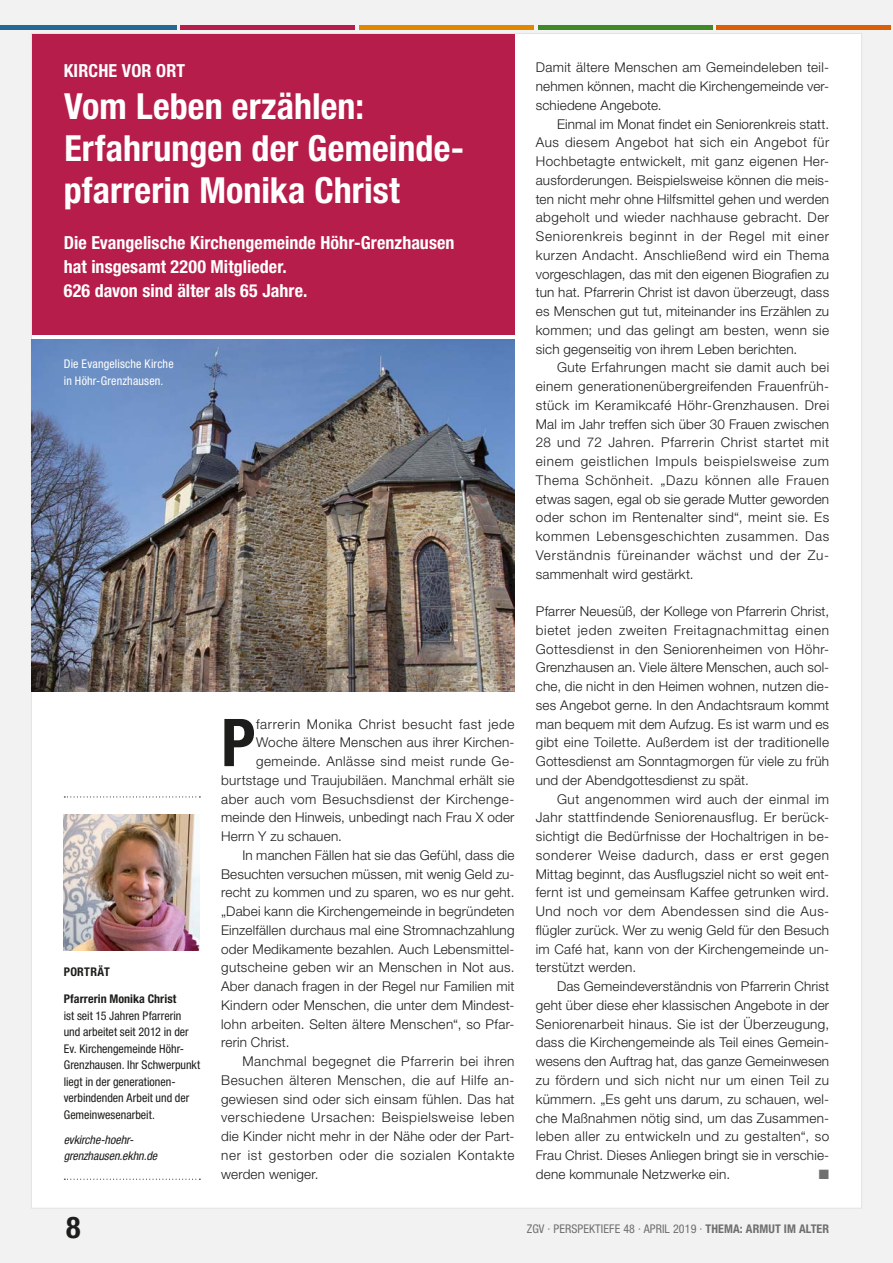
<style>
.page{position:relative;width:893px;height:1263px;background:#fff}
.page>*{position:absolute;margin:0;border:0;box-sizing:border-box;transform-origin:0 0}
.t1{font:700 condensed 66px "Helvetica Neue LT Pro";color:#1d1d1b}
.t2{font:700 condensed 36px/42px "Helvetica Neue LT Pro";letter-spacing:.005em;color:#fff}
.t3{font:700 condensed 30px "Helvetica Neue LT Pro";color:#1d1d1b}
.t4{font:700 condensed 18px/24px "Helvetica Neue LT Pro";letter-spacing:.005em;color:#fff}
.t5{font:300 13.5px/18.8px "Helvetica Neue LT Pro";letter-spacing:.02em;color:#1d1d1b;text-align:justify}
.t6{font:300 13.5px "Helvetica Neue LT Pro";letter-spacing:.04em;color:#1d1d1b}
.t7{font:300 13.5px "Helvetica Neue LT Pro";letter-spacing:.045em;color:#1d1d1b}
.t8{font:300 13.5px "Helvetica Neue LT Pro";letter-spacing:.05em;color:#1d1d1b}
.t9{font:13.5px "Zapf Dingbats ITC";color:#706f6f}
.t10{font:condensed 12px/16.5px "Helvetica Neue LT Pro";color:#1d1d1b}
.t11{font:condensed 12px "Helvetica Neue LT Pro";letter-spacing:.01em;color:#706f6f}
.t12{font:condensed 12px/16.5px "Helvetica Neue LT Pro";letter-spacing:.015em;color:#fff}
.t13{font:italic condensed 12px/16.5px "Helvetica Neue LT Pro";letter-spacing:-.005em;color:#1d1d1b}
.t14{font:700 condensed 12px "Helvetica Neue LT Pro";letter-spacing:.01em;color:#1d1d1b}
.s1{font-weight:700}
</style>
<div class="page">
<div style="left:0;top:43px;width:893px;height:1220px;background:#f2f2f2"></div>
<div style="left:0;top:0;width:893px;height:43px;background:#f2f2f2"></div>
<hr style="left:0;top:26px;width:176px;height:4px;background:#256895">
<hr style="left:181px;top:26px;width:174px;height:4px;background:#b71d4a">
<hr style="left:359px;top:26px;width:175px;height:4px;background:#e18800">
<hr style="left:538px;top:26px;width:174px;height:4px;background:#408927">
<hr style="left:716px;top:26px;width:175px;height:4px;background:#da5f06">
<div style="left:31px;top:33px;width:831px;height:1176px;background:#fff"></div>
<img style="left:64px;top:814px;width:136px;height:136px">
<div style="left:32px;top:34px;width:482px;height:301px;background:#b71d4a"></div>
<svg style="left:64px;top:1179px;width:136px;height:1px"></svg>
<img style="left:32px;top:339px;width:482px;height:352px">
<svg style="left:64px;top:796px;width:136px;height:1px"></svg>
<h3 class="t4" style="left:64px;top:58px;width:123px">KIRCHE VOR ORT</h3>
<h2 class="t2" style="left:64px;top:84px;width:399px">Vom Leben erzählen:<br>Erfahrungen der Gemeinde&shy;pfarrerin Monika Christ</h2>
<h3 class="t4" style="left:64px;top:230px;width:392px">Die Evangelische Kirchengemeinde Höhr-Grenzhausen hat insgesamt 2200 Mitglieder.<br>626 davon sind älter als 65 Jahre.</h3>
<p class="t12" style="left:64px;top:356px;width:111px">Die Evangelische Kirche in Höhr-Grenzhausen.</p>
<p class="t14" style="left:64px;top:964px;width:47px">PORTRÄT</p>
<p class="t14" style="left:64px;top:992px;width:114px">Pfarrerin Monika Christ</p>
<p class="t10" style="left:64px;top:1007px;width:138px">ist seit 15 Jahren Pfarrerin und arbeitet seit 2012 in der<br>Ev. Kirchengemeinde Höhr-<br>Grenzhausen. Ihr Schwerpunkt liegt in der generationen&shy;verbindenden Arbeit und der<br>Gemeinwesenarbeit.</p>
<p class="t13" style="left:64px;top:1131px;width:95px">evkirche-hoehr&shy;grenzhausen.ekhn.de</p>
<h1 class="t1" style="left:221px;top:703px;width:36px">P</h1>
<p class="t7" style="left:256px;top:715px;width:260px">farrerin Monika Christ besucht fast jede</p>
<p class="t5" style="left:256px;top:733px;width:260px">Woche ältere Menschen aus ihrer Kirchen-</p>
<p class="t5" style="left:256px;top:752px;width:260px">gemeinde. Anlässe sind meist runde Ge-</p>
<p class="t5" style="left:221px;top:770px;width:295px">burtstage und Traujubiläen. Manchmal erhält sie</p>
<p class="t6" style="left:221px;top:790px;width:295px">aber auch vom Besuchsdienst der Kirchenge-</p>
<p class="t5" style="left:221px;top:808px;width:295px">meinde den Hinweis, unbedingt nach Frau X oder</p>
<p class="t5" style="left:221px;top:827px;width:122px">Herrn Y zu schauen.</p>
<p class="t5" style="left:242px;top:845px;width:274px">In manchen Fällen hat sie das Gefühl, dass die</p>
<p class="t5" style="left:221px;top:864px;width:295px">Besuchten versuchen müssen, mit wenig Geld zu-</p>
<p class="t5" style="left:221px;top:883px;width:295px">recht zu kommen und zu sparen, wo es nur geht.</p>
<p class="t5" style="left:221px;top:902px;width:295px">„Dabei kann die Kirchengemeinde in begründeten</p>
<p class="t5" style="left:221px;top:920px;width:295px">Einzelfällen durchaus mal eine Stromnachzahlung</p>
<p class="t5" style="left:221px;top:939px;width:295px">oder Medikamente bezahlen. Auch Lebensmittel-</p>
<p class="t5" style="left:221px;top:958px;width:295px">gutscheine geben wir an Menschen in Not aus.</p>
<p class="t5" style="left:221px;top:977px;width:295px">Aber danach fragen in der Regel nur Familien mit</p>
<p class="t5" style="left:221px;top:995px;width:295px">Kindern oder Menschen, die unter dem Mindest-</p>
<p class="t5" style="left:221px;top:1014px;width:295px">lohn arbeiten. Selten ältere Menschen“, so Pfar-</p>
<p class="t5" style="left:221px;top:1033px;width:70px">rerin Christ.</p>
<p class="t6" style="left:242px;top:1053px;width:274px">Manchmal begegnet die Pfarrerin bei ihren</p>
<p class="t6" style="left:221px;top:1072px;width:295px">Besuchen älteren Menschen, die auf Hilfe an-</p>
<p class="t5" style="left:221px;top:1089px;width:295px">gewiesen sind oder sich einsam fühlen. Das hat</p>
<p class="t7" style="left:221px;top:1109px;width:295px">verschiedene Ursachen: Beispielsweise leben</p>
<p class="t5" style="left:221px;top:1127px;width:295px">die Kinder nicht mehr in der Nähe oder der Part-</p>
<p class="t8" style="left:221px;top:1147px;width:295px">ner ist gestorben oder die sozialen Kontakte</p>
<p class="t5" style="left:221px;top:1164px;width:99px">werden weniger.</p>
<p class="t5" style="left:536px;top:58px;width:295px">Damit ältere Menschen am Gemeindeleben teil&shy;nehmen können, macht die Kirchengemeinde ver&shy;schiedene Angebote.</p>
<p class="t5" style="left:536px;top:114px;width:295px;text-indent:21px">Einmal im Monat findet ein Seniorenkreis statt.<br>Aus diesem Angebot hat sich ein Angebot für Hochbetagte entwickelt, mit ganz eigenen Her&shy;ausforderungen. Beispielsweise können die meis&shy;ten nicht mehr ohne Hilfsmittel gehen und werden abgeholt und wieder nachhause gebracht. Der Seniorenkreis beginnt in der Regel mit einer kurzen Andacht. Anschließend wird ein Thema vorgeschlagen, das mit den eigenen Biografien zu tun hat. Pfarrerin Christ ist davon überzeugt, dass es Menschen gut tut, miteinander ins Erzählen zu kommen; und das gelingt am besten, wenn sie sich gegenseitig von ihrem Leben berichten.</p>
<p class="t5" style="left:536px;top:358px;width:295px;text-indent:21px">Gute Erfahrungen macht sie damit auch bei einem generationenübergreifenden Frauenfrüh&shy;stück im Keramikcafé Höhr-Grenzhausen. Drei Mal im Jahr treffen sich über 30 Frauen zwischen 28 und 72 Jahren. Pfarrerin Christ startet mit einem geistlichen Impuls beispielsweise zum Thema Schönheit. „Dazu können alle Frauen etwas sagen, egal ob sie gerade Mutter geworden oder schon im Rentenalter sind“, meint sie. Es kommen Lebensgeschichten zusammen. Das Verständnis füreinander wächst und der Zu&shy;sammenhalt wird gestärkt.</p>
<p class="t5" style="left:536px;top:602px;width:295px;text-align:left">Pfarrer Neuesüß, der Kollege von Pfarrerin Christ, bietet jeden zweiten Freitagnachmittag einen Gottesdienst in den Seniorenheimen von Höhr-Grenzhausen an. Viele ältere Menschen, auch sol&shy;che, die nicht in den Heimen wohnen, nutzen die&shy;ses Angebot gerne. In den Andachtsraum kommt man bequem mit dem Aufzug. Es ist warm und es gibt eine Toilette. Außerdem ist der traditionelle Gottesdienst am Sonntagmorgen für viele zu früh und der Abendgottesdienst zu spät.</p>
<p class="t5" style="left:536px;top:789px;width:295px;text-indent:21px">Gut angenommen wird auch der einmal im Jahr stattfindende Seniorenausflug. Er berück&shy;sichtigt die Bedürfnisse der Hochaltrigen in be&shy;sonderer Weise dadurch, dass er erst gegen Mittag beginnt, das Ausflugsziel nicht so weit ent&shy;fernt ist und gemeinsam Kaffee getrunken wird.<br>Und noch vor dem Abendessen sind die Aus&shy;flügler zurück. Wer zu wenig Geld für den Besuch im Café hat, kann von der Kirchengemeinde un&shy;terstützt werden.</p>
<p class="t5" style="left:536px;top:977px;width:295px;text-indent:21px">Das Gemeindeverständnis von Pfarrerin Christ geht über diese eher klassischen Angebote in der Seniorenarbeit hinaus. Sie ist der Überzeugung, dass die Kirchengemeinde als Teil eines Gemein&shy;wesens den Auftrag hat, das ganze Gemeinwesen zu fördern und sich nicht nur um einen Teil zu kümmern. „Es geht uns darum, zu schauen, wel&shy;che Maßnahmen nötig sind, um das Zusammen&shy;leben aller zu entwickeln und zu gestalten“, so Frau Christ. Dieses Anliegen bringt sie in verschie&shy;dene kommunale Netzwerke ein.</p>
<p class="t9" style="left:819px;top:1168px;width:12px">■</p>
<h3 class="t3" style="left:66px;top:1209px;width:16px">8</h3>
<p class="t11" style="left:527px;top:1222px;width:304px">ZGV · PERSPEKTIEFE 48 · APRIL 2019 · <span class="s1">THEMA: ARMUT IM ALTER</span></p>
</div>
